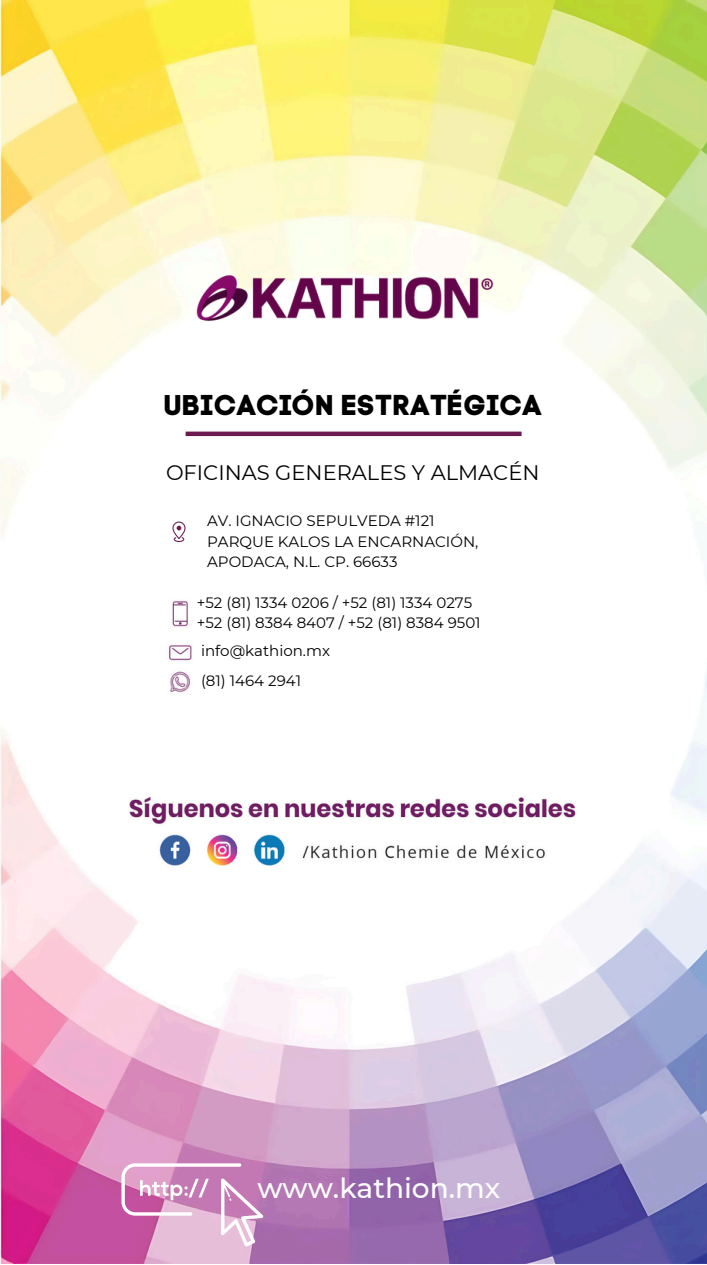
<style>
.page{position:relative;width:707px;height:1265px;background:#fff}
.page>*{position:absolute;margin:0;border:0;box-sizing:border-box;transform-origin:0 0}
.t1{font:28.5px "Code Pro Bold LC";color:#000}
.t2{font:500 28.05px "Montserrat";color:#fff}
.t3{font:21px "Montserrat";color:#000}
.t4{font:15px/20.2px "Montserrat";color:#000}
</style>
<div class="page">
<img style="left:0;top:0;width:706px;height:1263px">
<div style="left:120px;top:399px;width:468px;height:468px;background:#fff;border-radius:50%"></div>
<svg style="left:121px;top:1163px;width:142px;height:83px;background:#d79cc6"></svg>
<div style="left:185px;top:431px;width:336px;height:5px;background:#6a1951"></div>
<img style="left:169px;top:601px;width:23px;height:60px">
<img style="left:170px;top:671px;width:20px;height:22px">
<img style="left:121px;top:789px;width:466px;height:81px">
<svg style="left:172px;top:521px;width:13px;height:21px"></svg>
<img style="left:190px;top:250px;width:305px;height:99px">
<h1 class="t1" style="left:163px;top:388px;width:379px">UBICACIÓN ESTRATÉGICA</h1>
<p class="t3" style="left:166px;top:460px;width:375px">OFICINAS GENERALES Y ALMACÉN</p>
<p class="t4" style="left:207px;top:511px;width:273px">AV. IGNACIO SEPULVEDA #121<br>PARQUE KALOS LA ENCARNACIÓN,<br>APODACA, N.L. CP. 66633</p>
<h3 class="t4" style="left:197px;top:592px;width:277px">+52 (81) 1334 0206 / +52 (81) 1334 0275</h3>
<p class="t4" style="left:197px;top:612px;width:285px">+52 (81) 8384 8407 / +52 (81) 8384 9501</p>
<h4 class="t4" style="left:201px;top:640px;width:130px">info@kathion.mx</h4>
<p class="t4" style="left:201px;top:670px;width:102px">(81) 1464 2941</p>
<p class="t2" style="left:257px;top:1170px;width:244px">www.kathion.mx</p>
</div>
